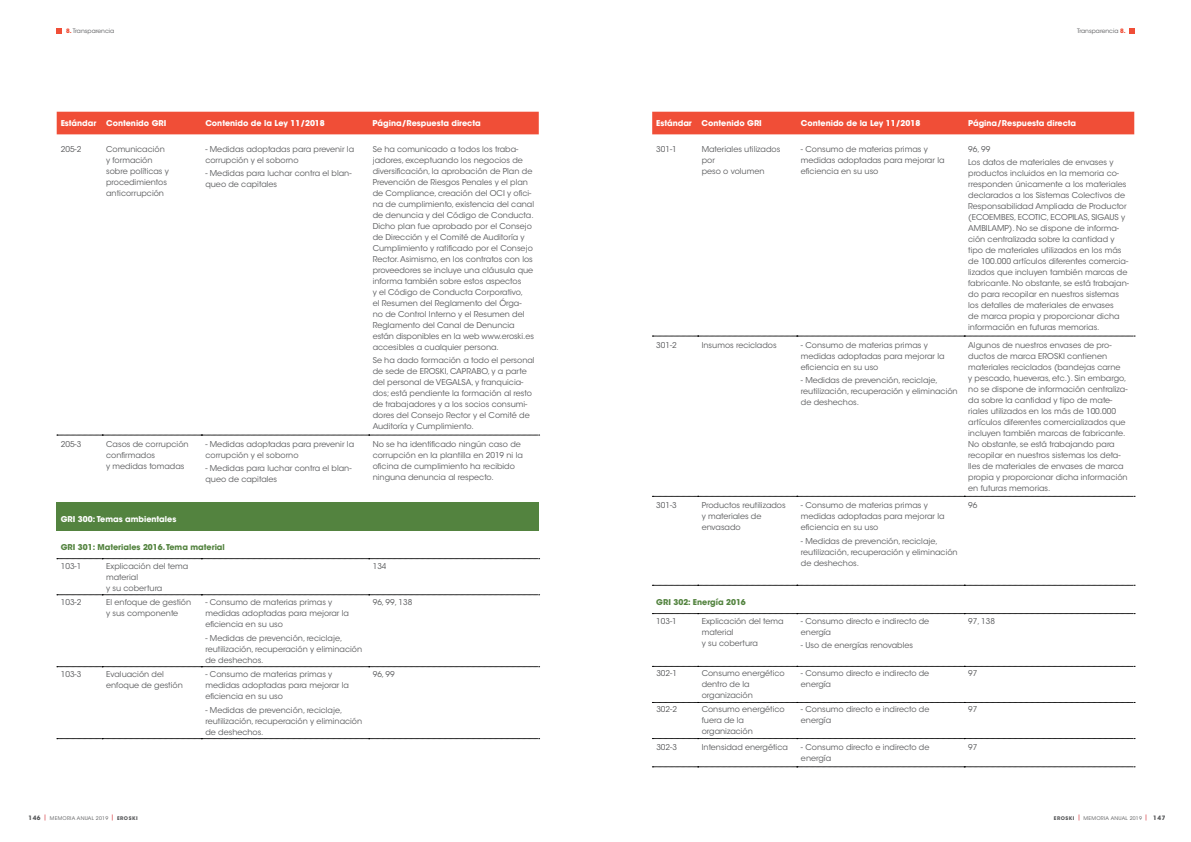
<style>
.page{position:relative;width:1191px;height:842px;background:#fff}
.page>*{position:absolute;margin:0;border:0;box-sizing:border-box;transform-origin:0 0}
.t1{font:8px/11px "ITC Avant Garde Std";color:#58595b}
.t2{font:700 8px "ITC Avant Garde Std";color:#fff}
.t3{font:700 8px "ITC Avant Garde Std";color:#53833f}
.t4{font:6px "ITC Avant Garde Std";color:#58595b}
.t5{font:5px "ITC Avant Garde Std";letter-spacing:.05em;color:#58595b}
.s1{font-weight:700;color:#f04e37}
.s2{font-weight:700;font-size:6px}
.s3{font-weight:700}
</style>
<div class="page">
<svg style="left:57px;top:28px;width:5px;height:5px"></svg>
<svg style="left:1129px;top:28px;width:5px;height:5px"></svg>
<div style="left:652px;top:112px;width:482px;height:22px;background:#f04e37"></div>
<svg style="left:652px;top:336px;width:483px;height:1px"></svg>
<svg style="left:652px;top:496px;width:483px;height:1px"></svg>
<svg style="left:652px;top:666px;width:483px;height:1px"></svg>
<svg style="left:652px;top:702px;width:483px;height:1px"></svg>
<svg style="left:652px;top:738px;width:483px;height:1px"></svg>
<svg style="left:652px;top:767px;width:483px;height:1px"></svg>
<svg style="left:652px;top:585px;width:483px;height:1px"></svg>
<svg style="left:652px;top:613px;width:483px;height:1px"></svg>
<div style="left:57px;top:112px;width:482px;height:22px;background:#f04e37"></div>
<div style="left:57px;top:502px;width:482px;height:28px;background:#53833f"></div>
<svg style="left:57px;top:435px;width:482px;height:1px"></svg>
<svg style="left:57px;top:595px;width:482px;height:1px"></svg>
<svg style="left:57px;top:666px;width:482px;height:1px"></svg>
<svg style="left:57px;top:738px;width:482px;height:1px"></svg>
<svg style="left:57px;top:558px;width:482px;height:1px"></svg>
<p class="t4" style="left:66px;top:27px;width:50px"><span class="s1">8.</span> Transparencia</p>
<p class="t4" style="left:1077px;top:27px;width:50px">Transparencia <span class="s1">8.</span></p>
<p class="t2" style="left:61px;top:118px;width:107px">Estándar Contenido GRI</p>
<p class="t2" style="left:205px;top:118px;width:121px">Contenido de la Ley 11/2018</p>
<p class="t2" style="left:373px;top:118px;width:110px">Página/Respuesta directa</p>
<p class="t1" style="left:61px;top:143px;width:22px">205-2</p>
<p class="t1" style="left:106px;top:143px;width:64px">Comunicación y formación sobre políticas y procedimientos anticorrupción</p>
<p class="t1" style="left:205px;top:143px;width:150px">- Medidas adoptadas para prevenir la corrupción y el soborno</p>
<p class="t1" style="left:373px;top:143px;width:163px">Se ha comunicado a todos los traba&shy;jadores, exceptuando los negocios de diversificación, la aprobación de Plan de Prevención de Riesgos Penales y el plan de Compliance, creación del OCI y ofici&shy;na de cumplimiento, existencia del canal de denuncia y del Código de Conducta.<br>Dicho plan fue aprobado por el Consejo de Dirección y el Comité de Auditoría y Cumplimiento y ratificado por el Consejo Rector. Asimismo, en los contratos con los proveedores se incluye una cláusula que informa también sobre estos aspectos<br>y el Código de Conducta Corporativo,<br>el Resumen del Reglamento del Órga-<br>no de Control Interno y el Resumen del Reglamento del Canal de Denuncia están disponibles en la web www.eroski.es accesibles a cualquier persona.</p>
<p class="t1" style="left:373px;top:355px;width:163px">Se ha dado formación a todo el personal de sede de EROSKI, CAPRABO, y a parte del personal de VEGALSA, y franquicia&shy;dos; está pendiente la formación al resto de trabajadores y a los socios consumi&shy;dores del Consejo Rector y el Comité de Auditoría y Cumplimiento.</p>
<p class="t1" style="left:205px;top:168px;width:148px">- Medidas para luchar contra el blan&shy;queo de capitales</p>
<p class="t1" style="left:61px;top:438px;width:22px">205-3</p>
<p class="t1" style="left:106px;top:438px;width:84px">Casos de corrupción confirmados<br>y medidas tomadas</p>
<p class="t1" style="left:205px;top:438px;width:150px">- Medidas adoptadas para prevenir la corrupción y el soborno</p>
<p class="t1" style="left:205px;top:463px;width:148px">- Medidas para luchar contra el blan&shy;queo de capitales</p>
<p class="t1" style="left:373px;top:438px;width:152px">No se ha identificado ningún caso de corrupción en la plantilla en 2019 ni la oficina de cumplimiento ha recibido ninguna denuncia al respecto.</p>
<p class="t2" style="left:61px;top:514px;width:117px">GRI 300: Temas ambientales</p>
<p class="t3" style="left:61px;top:542px;width:166px">GRI 301: Materiales 2016. Tema material</p>
<p class="t1" style="left:61px;top:560px;width:22px">103-1</p>
<p class="t1" style="left:106px;top:560px;width:83px">Explicación del tema material<br>y su cobertura</p>
<p class="t1" style="left:373px;top:560px;width:15px">134</p>
<p class="t1" style="left:61px;top:596px;width:22px">103-2</p>
<p class="t1" style="left:106px;top:596px;width:87px">El enfoque de gestión y sus componente</p>
<p class="t1" style="left:205px;top:596px;width:145px">- Consumo de materias primas y medidas adoptadas para mejorar la eficiencia en su uso</p>
<p class="t1" style="left:205px;top:632px;width:158px">- Medidas de prevención, reciclaje, reutilización, recuperación y eliminación de deshechos.</p>
<p class="t1" style="left:373px;top:596px;width:41px">96, 99, 138</p>
<p class="t1" style="left:61px;top:668px;width:22px">103-3</p>
<p class="t1" style="left:106px;top:668px;width:78px">Evaluación del enfoque de gestión</p>
<p class="t1" style="left:205px;top:668px;width:145px">- Consumo de materias primas y medidas adoptadas para mejorar la eficiencia en su uso</p>
<p class="t1" style="left:205px;top:704px;width:158px">- Medidas de prevención, reciclaje, reutilización, recuperación y eliminación de deshechos.</p>
<p class="t1" style="left:373px;top:668px;width:24px">96, 99</p>
<p class="t2" style="left:656px;top:118px;width:107px">Estándar Contenido GRI</p>
<p class="t2" style="left:801px;top:118px;width:121px">Contenido de la Ley 11/2018</p>
<p class="t2" style="left:968px;top:118px;width:110px">Página/Respuesta directa</p>
<p class="t1" style="left:656px;top:143px;width:22px">301-1</p>
<p class="t1" style="left:701px;top:143px;width:80px">Materiales utilizados por<br>peso o volumen</p>
<p class="t1" style="left:801px;top:143px;width:145px">- Consumo de materias primas y medidas adoptadas para mejorar la eficiencia en su uso</p>
<p class="t1" style="left:968px;top:142px;width:147px;line-height:13.8px">96, 99<br>Los datos de materiales de envases y</p>
<p class="t1" style="left:968px;top:168px;width:162px">productos incluidos en la memoria co&shy;rresponden únicamente a los materiales declarados a los Sistemas Colectivos de Responsabilidad Ampliada de Productor (ECOEMBES, ECOTIC, ECOPILAS, SIGAUS y AMBILAMP). No se dispone de informa&shy;ción centralizada sobre la cantidad y tipo de materiales utilizados en los más de 100.000 artículos diferentes comercia&shy;lizados que incluyen también marcas de fabricante. No obstante, se está trabajan&shy;do para recopilar en nuestros sistemas los detalles de materiales de envases<br>de marca propia y proporcionar dicha información en futuras memorias.</p>
<p class="t1" style="left:656px;top:339px;width:22px">301-2</p>
<p class="t1" style="left:701px;top:339px;width:76px">Insumos reciclados</p>
<p class="t1" style="left:801px;top:339px;width:145px">- Consumo de materias primas y medidas adoptadas para mejorar la eficiencia en su uso</p>
<p class="t1" style="left:801px;top:375px;width:158px">- Medidas de prevención, reciclaje, reutilización, recuperación y eliminación de deshechos.</p>
<p class="t1" style="left:656px;top:500px;width:22px">301-3</p>
<p class="t1" style="left:701px;top:500px;width:86px">Productos reutilizados y materiales de envasado</p>
<p class="t1" style="left:801px;top:500px;width:145px">- Consumo de materias primas y medidas adoptadas para mejorar la eficiencia en su uso</p>
<p class="t1" style="left:801px;top:535px;width:158px">- Medidas de prevención, reciclaje, reutilización, recuperación y eliminación de deshechos.</p>
<p class="t1" style="left:968px;top:339px;width:161px">Algunos de nuestros envases de pro&shy;ductos de marca EROSKI contienen materiales reciclados (bandejas carne<br>y pescado, hueveras, etc.). Sin embargo, no se dispone de información centraliza&shy;da sobre la cantidad y tipo de mate&shy;riales utilizados en los más de 100.000 artículos diferentes comercializados que incluyen también marcas de fabricante.<br>No obstante, se está trabajando para recopilar en nuestros sistemas los deta&shy;lles de materiales de envases de marca propia y proporcionar dicha información en futuras memorias.</p>
<p class="t1" style="left:968px;top:500px;width:11px">96</p>
<p class="t3" style="left:656px;top:597px;width:91px">GRI 302: Energía 2016</p>
<p class="t1" style="left:656px;top:615px;width:22px">103-1</p>
<p class="t1" style="left:701px;top:615px;width:83px">Explicación del tema material<br>y su cobertura</p>
<p class="t1" style="left:801px;top:615px;width:130px">- Consumo directo e indirecto de energía</p>
<p class="t1" style="left:801px;top:640px;width:114px">- Uso de energías renovables</p>
<p class="t1" style="left:968px;top:615px;width:28px">97, 138</p>
<p class="t1" style="left:656px;top:668px;width:22px">302-1</p>
<p class="t1" style="left:701px;top:668px;width:85px">Consumo energético dentro de la organización</p>
<p class="t1" style="left:801px;top:668px;width:130px">- Consumo directo e indirecto de energía</p>
<p class="t1" style="left:968px;top:668px;width:11px">97</p>
<p class="t1" style="left:656px;top:704px;width:22px">302-2</p>
<p class="t1" style="left:701px;top:704px;width:85px">Consumo energético fuera de la organización</p>
<p class="t1" style="left:801px;top:704px;width:130px">- Consumo directo e indirecto de energía</p>
<p class="t1" style="left:968px;top:704px;width:11px">97</p>
<p class="t1" style="left:656px;top:742px;width:22px">302-3</p>
<p class="t1" style="left:701px;top:742px;width:88px">Intensidad energética</p>
<p class="t1" style="left:801px;top:742px;width:130px">- Consumo directo e indirecto de energía</p>
<p class="t1" style="left:968px;top:742px;width:11px">97</p>
<p class="t5" style="left:28px;top:815px;width:111px"><span class="s2">146</span> <sup>|</sup> MEMORIA ANUAL 2019 <sup>|</sup> <span class="s3">EROSKI</span></p>
<p class="t5" style="left:1053px;top:815px;width:113px"><span class="s3">EROSKI</span> <sup>|</sup> MEMORIA ANUAL 2019 <sup>|</sup> <span class="s2">147</span></p>
</div>
